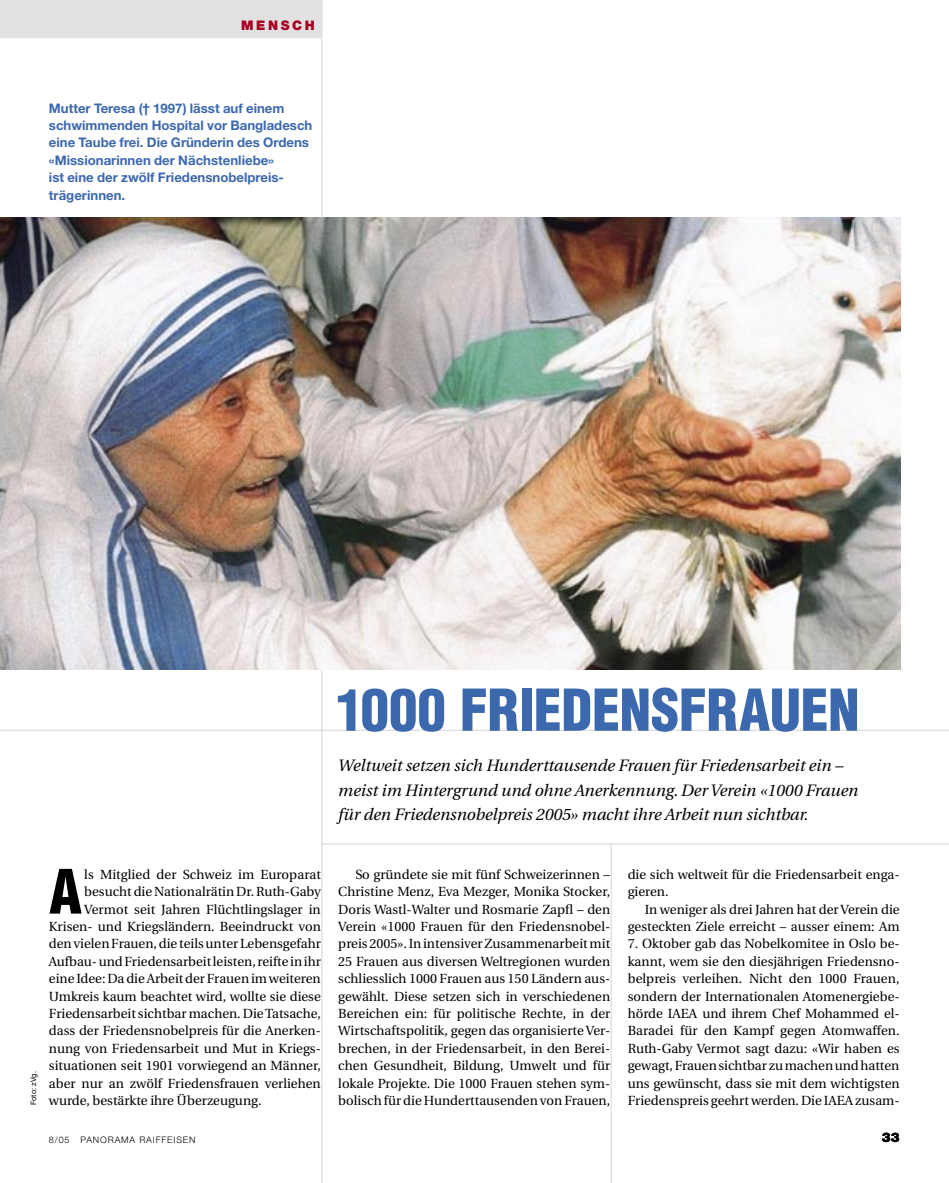
<style>
.page{position:relative;width:949px;height:1183px;background:#fff}
.page>*{position:absolute;margin:0;border:0;box-sizing:border-box;transform-origin:0 0}
._3_Initial{font:900 condensed 59.55px "Helvetica";color:#000}
._1_Headline{font:900 condensed 56.25px "Helvetica";letter-spacing:-.01em;color:#3c68ae}
._2_Lead{font:italic 16.5px "Utopia";color:#000}
._5_gs_einzug{font:13.2px/17.4px "Utopia";color:#000;text-align:justify}
._3_Initial-2{font:13.2px "Utopia";color:#000}
.Bildlegende{font:700 13.2px/17.4px "Helvetica Neue";color:#3c68ae}
.Rubrik{font:900 13.2px "Helvetica Neue";letter-spacing:.2em;color:#a80023}
.t1{font:900 13.2px "Helvetica Neue";color:#000}
._4_gs{font:300 9px "Helvetica Neue";letter-spacing:.1em;color:#000}
.Foto-Nachweis{font:7.5px "Helvetica Neue";color:#000}
</style>
<div class="page">
<hr style="left:321px;top:0;width:1px;height:1182px;background:#d6d6d6">
<img style="left:0;top:217px;width:899px;height:452px">
<div style="left:0;top:0;width:321px;height:38px;background:#e1e1e1"></div>
<hr style="left:0;top:729px;width:948px;height:1px;background:#d6d6d6">
<hr style="left:321px;top:843px;width:627px;height:1px;background:#d6d6d6">
<hr style="left:610px;top:843px;width:1px;height:339px;background:#d6d6d6">
<p class="Rubrik" style="left:241px;top:17px;width:75px">MENSCH</p>
<p class="Bildlegende" style="left:49px;top:99px;width:265px">Mutter Teresa († 1997) lässt auf einem schwimmenden Hospital vor Bangladesch eine Taube frei. Die Gründerin des Ordens</p>
<p class="Bildlegende" style="left:49px;top:151px;width:227px">«Missionarinnen der Nächstenliebe»</p>
<p class="Bildlegende" style="left:49px;top:168px;width:236px">ist eine der zwölf Friedensnobelpreis-</p>
<p class="Bildlegende" style="left:49px;top:186px;width:78px">trägerinnen.</p>
<p class="_1_Headline" style="left:335px;top:674px;width:525px">1000 FRIEDENSFRAUEN</p>
<p class="_2_Lead" style="left:338px;top:755px;width:506px">Weltweit setzen sich Hunderttausende Frauen für Friedensarbeit ein –</p>
<p class="_2_Lead" style="left:338px;top:780px;width:521px">meist im Hintergrund und ohne Anerkennung. Der Verein «1000 Frauen</p>
<p class="_2_Lead" style="left:338px;top:805px;width:471px">für den Friedensnobelpreis 2005» macht ihre Arbeit nun sichtbar.</p>
<p class="Foto-Nachweis" style="left:29px;top:1104px;width:35px;rotate:-90deg">Foto: zVg.</p>
<p class="_3_Initial" style="left:49px;top:853px;width:35px">A</p>
<p class="_3_Initial-2" style="left:84px;top:866px;width:238px">ls Mitglied der Schweiz im Europarat</p>
<p class="_3_Initial-2" style="left:84px;top:884px;width:238px">besucht die Nationalrätin Dr. Ruth-Gaby</p>
<p class="_3_Initial-2" style="left:84px;top:901px;width:238px">Vermot seit Jahren Flüchtlingslager in</p>
<p class="_3_Initial-2" style="left:49px;top:919px;width:273px">Krisen- und Kriegsländern. Beeindruckt von</p>
<p class="_3_Initial-2" style="left:49px;top:936px;width:273px">den vielen Frauen, die teils unter Lebensgefahr</p>
<p class="_3_Initial-2" style="left:49px;top:953px;width:273px">Aufbau- und Friedensarbeit leisten, reifte in ihr</p>
<p class="_3_Initial-2" style="left:49px;top:971px;width:273px">eine Idee: Da die Arbeit der Frauen im weiteren</p>
<p class="_3_Initial-2" style="left:49px;top:988px;width:273px">Umkreis kaum beachtet wird, wollte sie diese</p>
<p class="_3_Initial-2" style="left:49px;top:1006px;width:273px">Friedensarbeit sichtbar machen. Die Tatsache,</p>
<p class="_3_Initial-2" style="left:49px;top:1023px;width:273px">dass der Friedensnobelpreis für die Anerken-</p>
<p class="_3_Initial-2" style="left:49px;top:1040px;width:273px">nung von Friedensarbeit und Mut in Kriegs-</p>
<p class="_3_Initial-2" style="left:49px;top:1058px;width:273px">situationen seit 1901 vorwiegend an Männer,</p>
<p class="_3_Initial-2" style="left:49px;top:1075px;width:273px">aber nur an zwölf Friedensfrauen verliehen</p>
<p class="_3_Initial-2" style="left:49px;top:1093px;width:214px">wurde, bestärkte ihre Überzeugung.</p>
<p class="_4_gs" style="left:49px;top:1133px;width:148px">8/05 PANORAMA RAIFFEISEN</p>
<p class="_5_gs_einzug" style="left:338px;top:865px;width:273px;text-indent:17px">So gründete sie mit fünf Schweizerinnen – Christine Menz, Eva Mezger, Monika Stocker, Doris Wastl-Walter und Rosmarie Zapfl – den Verein «1000 Frauen für den Friedensnobel&shy;preis 2005». In intensiver Zusammenarbeit mit 25 Frauen aus diversen Weltregionen wurden schliesslich 1000 Frauen aus 150 Ländern aus&shy;gewählt. Diese setzen sich in verschiedenen Bereichen ein: für politische Rechte, in der Wirtschaftspolitik, gegen das organisierte Ver&shy;brechen, in der Friedensarbeit, in den Berei&shy;chen Gesundheit, Bildung, Umwelt und für lokale Projekte. Die 1000 Frauen stehen sym&shy;bolisch für die Hunderttausenden von Frauen,</p>
<p class="_5_gs_einzug" style="left:627px;top:865px;width:273px">die sich weltweit für die Friedensarbeit enga&shy;gieren.</p>
<p class="_5_gs_einzug" style="left:627px;top:900px;width:273px;text-align:right">In weniger als drei Jahren hat der Verein die gesteckten Ziele erreicht – ausser einem: Am</p>
<p class="_5_gs_einzug" style="left:627px;top:935px;width:273px">7. Oktober gab das Nobelkomitee in Oslo be&shy;kannt, wem sie den diesjährigen Friedensno&shy;belpreis verleihen. Nicht den 1000 Frauen, sondern der Internationalen Atomenergiebe&shy;hörde IAEA und ihrem Chef Mohammed el-Baradei für den Kampf gegen Atomwaffen.<br>Ruth-Gaby Vermot sagt dazu: «Wir haben es gewagt, Frauen sichtbar zu machen und hatten uns gewünscht, dass sie mit dem wichtigsten</p>
<p class="_5_gs_einzug" style="left:627px;top:1091px;width:273px">Friedenspreis geehrt werden. Die IAEA zusam-</p>
<p class="t1" style="left:881px;top:1129px;width:19px">33</p>
</div>
